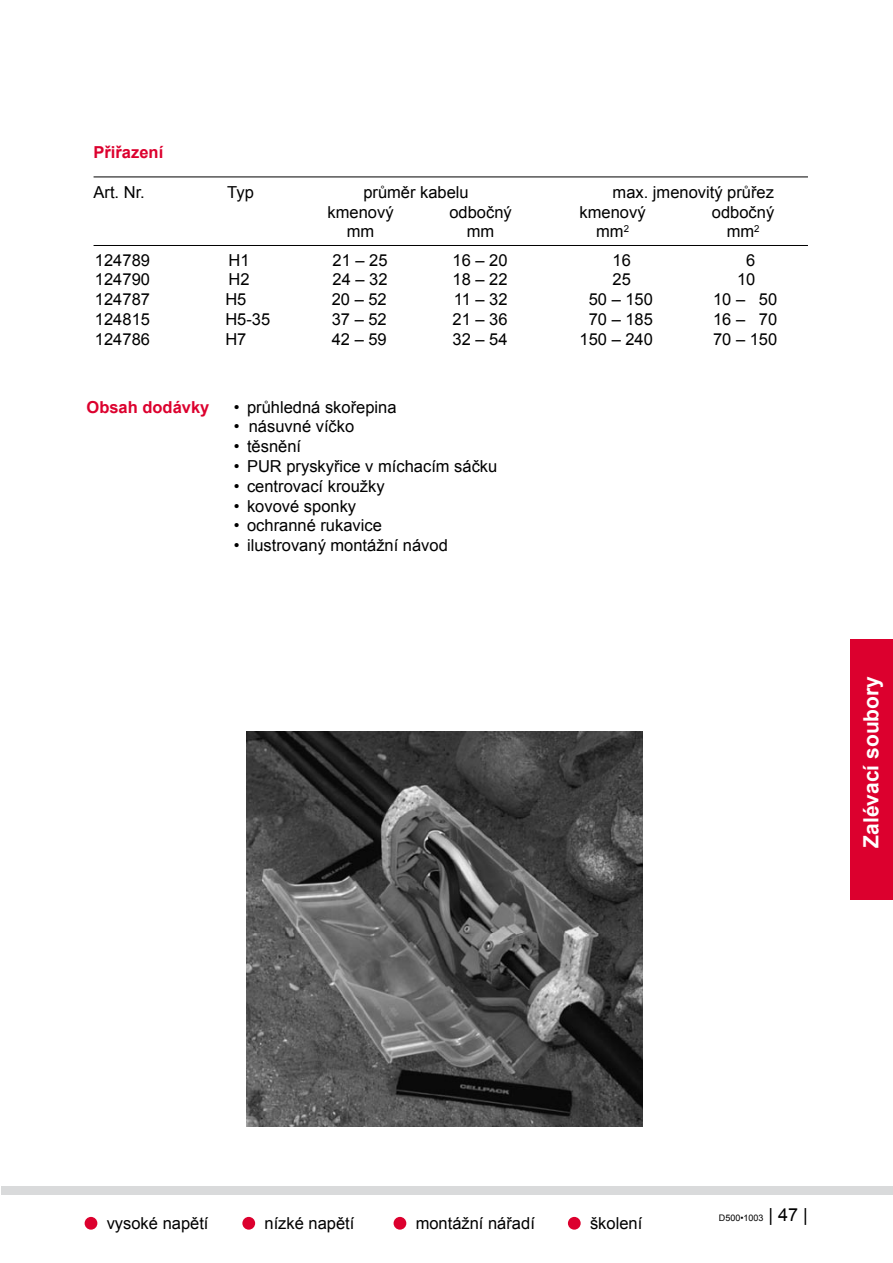
<style>
.page{position:relative;width:893px;height:1263px;background:#fff}
.page>*{position:absolute;margin:0;border:0;box-sizing:border-box;transform-origin:0 0}
.t1{font:700 21px "Arial";color:#fff}
.t2{font:16.5px "Arial";color:#000}
.t3{font:700 16.5px "Arial";color:#dc002e}
.t4{font:9px "Arial";color:#000}
.s1{font-size:18px}
</style>
<div class="page">
<div style="left:85px;top:1217px;width:12px;height:12px;background:#dc002e;border-radius:50%"></div>
<div style="left:242px;top:1217px;width:13px;height:12px;background:#dc002e;border-radius:50%"></div>
<div style="left:394px;top:1217px;width:12px;height:12px;background:#dc002e;border-radius:50%"></div>
<div style="left:568px;top:1217px;width:13px;height:12px;background:#dc002e;border-radius:50%"></div>
<div style="left:2px;top:1186px;width:891px;height:8px;background:#d9dadb"></div>
<div style="left:850px;top:639px;width:43px;height:260px;background:#dc002e"></div>
<img style="left:247px;top:731px;width:395px;height:396px">
<hr style="left:94px;top:177px;width:714px;height:1px;background:#000">
<hr style="left:94px;top:245px;width:714px;height:1px;background:#000">
<p class="t3" style="left:94px;top:141px;width:71px">Přiřazení</p>
<p class="t2" style="left:94px;top:181px;width:53px">Art. Nr.</p>
<p class="t2" style="left:227px;top:181px;width:28px">Typ</p>
<p class="t2" style="left:363px;top:181px;width:107px">průměr kabelu</p>
<p class="t2" style="left:613px;top:181px;width:163px">max. jmenovitý průřez</p>
<p class="t2" style="left:328px;top:201px;width:68px">kmenový</p>
<p class="t2" style="left:449px;top:201px;width:64px">odbočný</p>
<p class="t2" style="left:580px;top:201px;width:68px">kmenový</p>
<p class="t2" style="left:712px;top:201px;width:64px">odbočný</p>
<p class="t2" style="left:347px;top:221px;width:29px">mm</p>
<p class="t2" style="left:467px;top:221px;width:29px">mm</p>
<p class="t2" style="left:596px;top:221px;width:34px">mm<sup>2</sup></p>
<p class="t2" style="left:727px;top:221px;width:34px">mm<sup>2</sup></p>
<p class="t2" style="left:95px;top:249px;width:57px">124789</p>
<p class="t2" style="left:229px;top:249px;width:23px">H1</p>
<p class="t2" style="left:333px;top:249px;width:57px">21 – 25</p>
<p class="t2" style="left:453px;top:249px;width:57px">16 – 20</p>
<p class="t2" style="left:613px;top:249px;width:20px">16</p>
<p class="t2" style="left:746px;top:249px;width:11px">6</p>
<p class="t2" style="left:95px;top:269px;width:57px">124790</p>
<p class="t2" style="left:229px;top:269px;width:23px">H2</p>
<p class="t2" style="left:333px;top:269px;width:57px">24 – 32</p>
<p class="t2" style="left:453px;top:269px;width:57px">18 – 22</p>
<p class="t2" style="left:613px;top:269px;width:20px">25</p>
<p class="t2" style="left:737px;top:269px;width:20px">10</p>
<p class="t2" style="left:95px;top:289px;width:57px">124787</p>
<p class="t2" style="left:225px;top:289px;width:23px">H5</p>
<p class="t2" style="left:332px;top:289px;width:57px">20 – 52</p>
<p class="t2" style="left:454px;top:289px;width:55px">11 – 32</p>
<p class="t2" style="left:589px;top:289px;width:66px">50 – 150</p>
<p class="t2" style="left:713px;top:289px;width:66px">10 – 50</p>
<p class="t2" style="left:95px;top:308px;width:57px">124815</p>
<p class="t2" style="left:225px;top:308px;width:46px">H5-35</p>
<p class="t2" style="left:332px;top:308px;width:57px">37 – 52</p>
<p class="t2" style="left:452px;top:308px;width:57px">21 – 36</p>
<p class="t2" style="left:589px;top:308px;width:66px">70 – 185</p>
<p class="t2" style="left:713px;top:308px;width:66px">16 – 70</p>
<p class="t2" style="left:95px;top:328px;width:57px">124786</p>
<p class="t2" style="left:225px;top:328px;width:23px">H7</p>
<p class="t2" style="left:332px;top:328px;width:57px">42 – 59</p>
<p class="t2" style="left:452px;top:328px;width:57px">32 – 54</p>
<p class="t2" style="left:580px;top:328px;width:75px">150 – 240</p>
<p class="t2" style="left:713px;top:328px;width:66px">70 – 150</p>
<p class="t3" style="left:87px;top:396px;width:124px">Obsah dodávky</p>
<p class="t2" style="left:234px;top:396px;width:164px">• průhledná skořepina</p>
<p class="t2" style="left:234px;top:416px;width:122px">• násuvné víčko</p>
<p class="t2" style="left:234px;top:436px;width:69px">• těsnění</p>
<p class="t2" style="left:234px;top:455px;width:265px">• PUR pryskyřice v míchacím sáčku</p>
<p class="t2" style="left:234px;top:475px;width:152px">• centrovací kroužky</p>
<p class="t2" style="left:234px;top:495px;width:124px">• kovové sponky</p>
<p class="t2" style="left:234px;top:515px;width:150px">• ochranné rukavice</p>
<p class="t2" style="left:234px;top:535px;width:216px">• ilustrovaný montážní návod</p>
<p class="t1" style="left:857px;top:848px;width:173px;rotate:-90deg">Zalévací soubory</p>
<p class="t2" style="left:107px;top:1212px;width:103px">vysoké napětí</p>
<p class="t2" style="left:264px;top:1212px;width:91px">nízké napětí</p>
<p class="t2" style="left:416px;top:1212px;width:121px">montážní nářadí</p>
<p class="t2" style="left:590px;top:1212px;width:54px">školení</p>
<p class="t4" style="left:719px;top:1212px;width:91px">D500•1003 <span class="s1">| 47 |</span></p>
</div>
